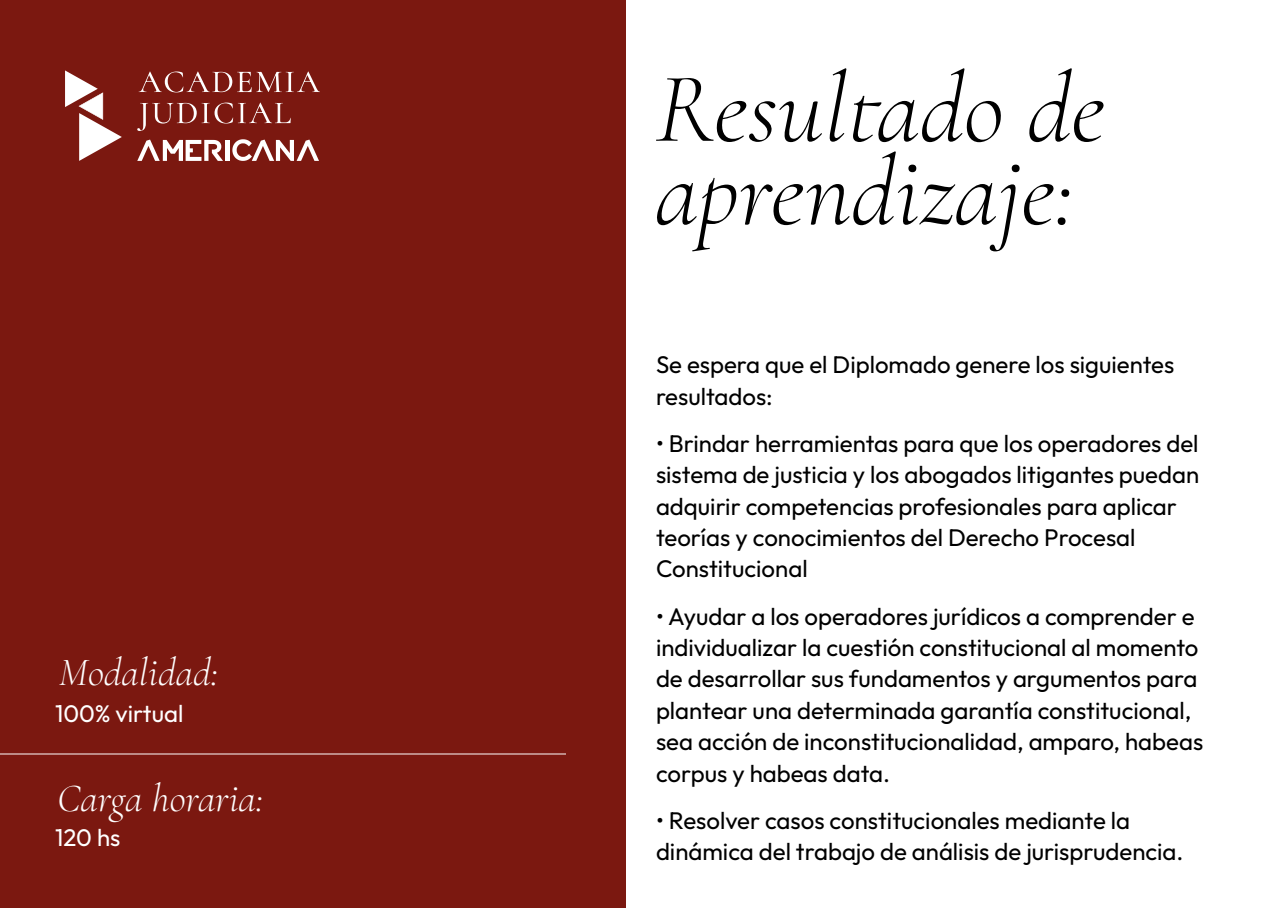
<style>
.page{position:relative;width:1280px;height:908px;background:#fff}
.page>*{position:absolute;margin:0;border:0;box-sizing:border-box;transform-origin:0 0}
.t1{font:italic 300 100px/83px "Cormorant";color:#000}
.t2{font:italic 300 40px "Cormorant";color:#fff}
.t3{font:24px/31.4px "Outfit";color:#000}
.t4{font:24px "Outfit";color:#fff}
</style>
<div class="page">
<div style="left:0;top:0;width:626px;height:908px;background:#7b1810"></div>
<hr style="left:0;top:754px;width:566px;height:1px;background:#fff">
<div style="left:225px;top:140px;width:5px;height:21px;background:#fff"></div>
<svg style="left:137px;top:140px;width:86px;height:21px"></svg>
<svg style="left:232px;top:139px;width:87px;height:22px"></svg>
<svg style="left:139px;top:72px;width:181px;height:20px"></svg>
<svg style="left:137px;top:103px;width:154px;height:28px"></svg>
<svg style="left:65px;top:70px;width:57px;height:91px"></svg>
<h2 class="t2" style="left:59px;top:649px;width:161px">Modalidad:</h2>
<p class="t4" style="left:55px;top:699px;width:130px">100% virtual</p>
<h2 class="t2" style="left:57px;top:775px;width:208px">Carga horaria:</h2>
<p class="t4" style="left:55px;top:823px;width:67px">120 hs</p>
<h1 class="t1" style="left:655px;top:68px;width:452px">Resultado de aprendizaje:</h1>
<p class="t3" style="left:656px;top:350px;width:520px">Se espera que el Diplomado genere los siguientes resultados:</p>
<p class="t3" style="left:656px;top:428px;width:545px">• Brindar herramientas para que los operadores del sistema de justicia y los abogados litigantes puedan adquirir competencias profesionales para aplicar teorías y conocimientos del Derecho Procesal Constitucional</p>
<p class="t3" style="left:656px;top:601px;width:549px">• Ayudar a los operadores jurídicos a comprender e individualizar la cuestión constitucional al momento de desarrollar sus fundamentos y argumentos para plantear una determinada garantía constitucional, sea acción de inconstitucionalidad, amparo, habeas corpus y habeas data.</p>
<p class="t3" style="left:656px;top:805px;width:529px">• Resolver casos constitucionales mediante la dinámica del trabajo de análisis de jurisprudencia.</p>
</div>
